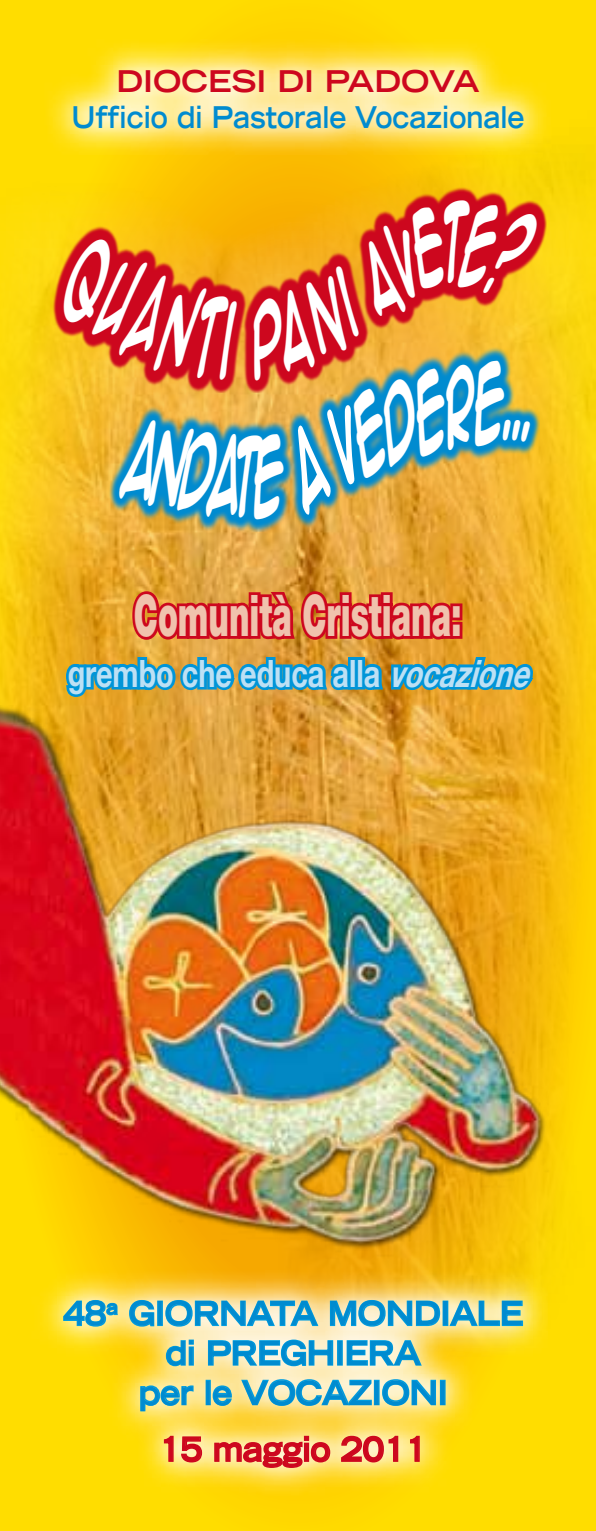
<style>
.page{position:relative;width:596px;height:1531px;background:#fff}
.page>*{position:absolute;margin:0;border:0;box-sizing:border-box;transform-origin:0 0}
.t1{font:italic 700 80.7px "Anime Ace 2.0 BB";color:#fff;scale:.44 1}
.t2{font:900 57.6px "Helvetica Neue";color:#f0c2ad;scale:.55 1}
.t3{font:700 37.8px "Helvetica Neue";color:#bde0f4;scale:.76 1}
.t4{font:700 expanded 33px/39.6px "Trade Gothic LH";color:#008bd0;text-align:center;scale:.9 1}
.t5{font:700 expanded 33px "Trade Gothic LH";color:#cd071e;scale:.9 1}
.t6{font:700 expanded 30px "Trade Gothic LH";color:#008bd0;scale:.85 1}
.t7{font:700 expanded 30px "Trade Gothic LH";color:#cd071e}
.s1{font-size:82.5px}
.s2{font-size:84.9px}
.s3{font-style:normal;font-size:87.3px}
.s4{font-style:normal;font-size:88.2px}
.s5{font-style:normal;font-size:87.6px}
.s6{font-size:84.3px}
.s7{font-size:78.6px}
.s8{font-style:italic}
</style>
<div class="page">
<div style="left:0;top:0;width:595px;height:1531px;background:#fd0"></div>
<img style="left:0;top:155px;width:595px;height:879px">
<img style="left:0;top:706px;width:574px;height:559px">
<svg style="left:49px;top:40px;width:497px;height:115px"></svg>
<svg style="left:63px;top:588px;width:474px;height:120px;background:#b2804d"></svg>
<svg style="left:42px;top:1265px;width:504px;height:227px"></svg>
<svg style="left:62px;top:1299px;width:56px;height:28px;background:#b0d4aa"></svg>
<svg style="left:128px;top:1299px;width:27px;height:28px"></svg>
<div style="left:157px;top:1300px;width:6px;height:26px;border:2px solid #009ee0"></div>
<svg style="left:164px;top:1299px;width:155px;height:28px;background:#b9d7ca"></svg>
<svg style="left:329px;top:1299px;width:111px;height:28px;background:#b2d4c9"></svg>
<div style="left:442px;top:1300px;width:6px;height:26px;border:2px solid #009ee0"></div>
<svg style="left:448px;top:1300px;width:75px;height:27px;background:#b8d7b6"></svg>
<svg style="left:165px;top:1339px;width:29px;height:28px"></svg>
<svg style="left:207px;top:1339px;width:127px;height:28px;background:#b1d8d3"></svg>
<div style="left:337px;top:1340px;width:5px;height:25px;border:2px solid #009ee0"></div>
<svg style="left:346px;top:1339px;width:76px;height:28px;background:#b3d8cf"></svg>
<svg style="left:139px;top:1384px;width:55px;height:28px;background:#b5d3a5"></svg>
<div style="left:205px;top:1380px;width:6px;height:25px;border:2px solid #009ee0"></div>
<svg style="left:212px;top:1384px;width:20px;height:22px"></svg>
<svg style="left:240px;top:1378px;width:132px;height:28px;background:#bdd8c3"></svg>
<div style="left:373px;top:1380px;width:6px;height:25px;border:2px solid #009ee0"></div>
<svg style="left:381px;top:1378px;width:55px;height:28px;background:#b8d9c6"></svg>
<div style="left:439px;top:1380px;width:6px;height:25px;border:2px solid #009ee0"></div>
<svg style="left:163px;top:1435px;width:11px;height:27px"></svg>
<svg style="left:180px;top:1435px;width:23px;height:28px"></svg>
<svg style="left:213px;top:1436px;width:118px;height:32px;background:#efa877"></svg>
<svg style="left:339px;top:1435px;width:60px;height:28px;background:#f0ad81"></svg>
<svg style="left:409px;top:1435px;width:11px;height:27px"></svg>
<svg style="left:52px;top:186px;width:494px;height:207px;background:#e36519"></svg>
<svg style="left:107px;top:345px;width:432px;height:187px;background:#d8893b"></svg>
<svg style="left:118px;top:359px;width:412px;height:161px;background:#6e938a"></svg>
<p class="t7" style="left:116px;top:62px;width:358px">DIOCESI DI PADOVA</p>
<p class="t6" style="left:71px;top:98px;width:534px">UFFICIO DI PASTORALE VOCAZIONALE</p>
<h1 class="t1" style="left:60px;top:247px;width:1114px"><sup>Q</sup>U<span class="s1">A</span> <span class="s2">N</span> <span class="s3">t</span> <span class="s4">i</span> <span class="s5">p</span><span class="s6">A</span>N<span class="s7">I</span><sup>A</sup><sup>V</sup><sup>E</sup><sup>t</sup> <sup>E</sup><sup>?</sup></h1>
<h2 class="t2" style="left:134px;top:581px;width:597px">Comunità Cristiana:</h2>
<p class="t3" style="left:68px;top:650px;width:622px">grembo che educa alla <span class="s8">vocazione</span></p>
<p class="t4" style="left:63px;top:1293px;width:512px">48<sup>A</sup> GIORNATA MONDIALE<br>DI PREGHIERA<br>PER LE VOCAZIONI</p>
<p class="t5" style="left:159px;top:1427px;width:298px">15 MAGGIO 2011</p>
</div>
